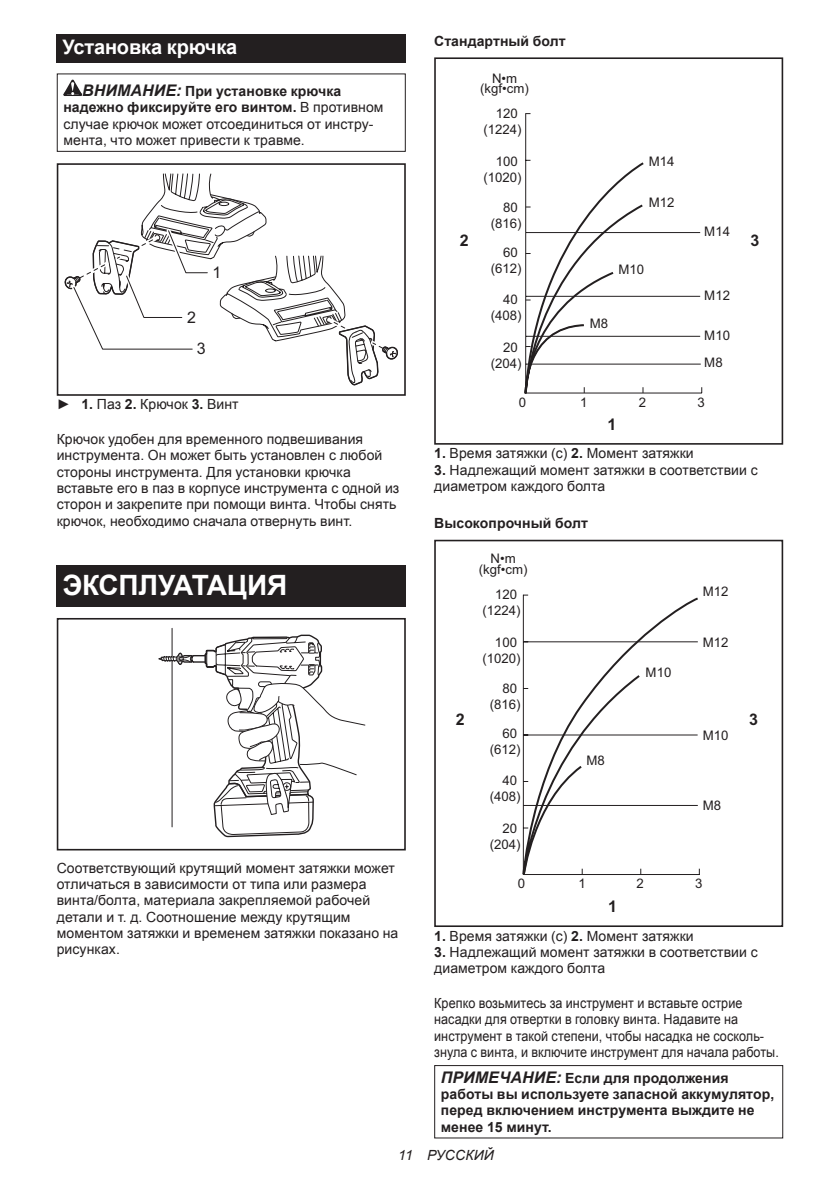
<style>
.page{position:relative;width:840px;height:1191px;background:#fff}
.page>*{position:absolute;margin:0;border:0;box-sizing:border-box;transform-origin:0 0}
.t1{font:700 28px "Arial";letter-spacing:-.01em;color:#fff}
.t2{font:700 20px "Arial";letter-spacing:-.01em;color:#fff}
.t3{font:700 16px "Arial";color:#231f20}
.t4{font:16px "Arial";color:#231f20}
.t5{font:14px/16.4px "Arial";letter-spacing:.005em;color:#231f20}
.t6{font:14px/16.4px "Arial";letter-spacing:.005em;color:#231f20;scale:.9 1}
.t7{font:700 14px/16.4px "Arial";letter-spacing:.005em;color:#231f20}
.t8{font:italic 14px "Arial";letter-spacing:.005em;color:#231f20}
.t9{font:13.2px/15.8px "Arial";color:#231f20;text-align:right}
.s1{font-weight:700;font-style:italic;font-size:16px}
.s2{font-weight:700}
.s3{font-style:italic;font-size:16px}
</style>
<div class="page">
<div style="left:57px;top:34px;width:348px;height:29px;background:#231f20"></div>
<svg style="left:63px;top:80px;width:19px;height:16px"></svg>
<div style="left:57px;top:73px;width:348px;height:79px;border:1px solid #231f20"></div>
<div style="left:57px;top:163px;width:348px;height:233px;border:2px solid #231f20"></div>
<svg style="left:64px;top:173px;width:334px;height:213px"></svg>
<div style="left:57px;top:565px;width:348px;height:41px;background:#231f20"></div>
<svg style="left:158px;top:628px;width:207px;height:210px"></svg>
<div style="left:57px;top:618px;width:348px;height:232px;border:2px solid #231f20"></div>
<div style="left:434px;top:57px;width:348px;height:388px;border:2px solid #231f20"></div>
<svg style="left:525px;top:113px;width:177px;height:281px"></svg>
<svg style="left:524px;top:160px;width:121px;height:234px"></svg>
<div style="left:434px;top:540px;width:348px;height:387px;border:2px solid #231f20"></div>
<hr style="left:522px;top:595px;width:1px;height:273px;background:#231f20">
<svg style="left:522px;top:596px;width:177px;height:279px"></svg>
<div style="left:434px;top:1065px;width:348px;height:73px;border:1px solid #231f20"></div>
<h2 class="t2" style="left:62px;top:34px;width:176px">Установка крючка</h2>
<p class="t5" style="left:63px;top:83px;width:321px;text-indent:19px"><span class="s1">ВНИМАНИЕ:</span> <span class="s2">При установке крючка надежно фиксируйте его винтом.</span> В противном случае крючок может отсоединиться от инстру&shy;мента, что может привести к травме.</p>
<p class="t4" style="left:212px;top:262px;width:10px">1</p>
<p class="t4" style="left:187px;top:306px;width:10px">2</p>
<p class="t4" style="left:197px;top:338px;width:10px">3</p>
<p class="t5" style="left:57px;top:396px;width:183px">► <span class="s2">1.</span> Паз <span class="s2">2.</span> Крючок <span class="s2">3.</span> Винт</p>
<p class="t5" style="left:57px;top:431px;width:344px">Крючок удобен для временного подвешивания инструмента. Он может быть установлен с любой стороны инструмента. Для установки крючка вставьте его в паз в корпусе инструмента с одной из сторон и закрепите при помощи винта. Чтобы снять крючок, необходимо сначала отвернуть винт.</p>
<h1 class="t1" style="left:62px;top:566px;width:226px">ЭКСПЛУАТАЦИЯ</h1>
<p class="t5" style="left:57px;top:859px;width:343px">Соответствующий крутящий момент затяжки может отличаться в зависимости от типа или размера винта/болта, материала закрепляемой рабочей детали и т. д. Соотношение между крутящим моментом затяжки и временем затяжки показано на рисунках.</p>
<p class="t7" style="left:434px;top:33px;width:133px">Стандартный болт</p>
<p class="t9" style="left:480px;top:73px;width:50px;line-height:10.6px;text-align:center">N•m (kgf•cm)</p>
<p class="t3" style="left:459px;top:229px;width:10px">2</p>
<p class="t9" style="left:483px;top:106px;width:40px">120 (1224)</p>
<p class="t9" style="left:483px;top:153px;width:40px">100 (1020)</p>
<p class="t9" style="left:490px;top:200px;width:32px">80 (816)</p>
<p class="t9" style="left:490px;top:244px;width:32px">60 (612)</p>
<p class="t9" style="left:490px;top:292px;width:32px">40 (408)</p>
<p class="t9" style="left:490px;top:339px;width:32px">20 (204)</p>
<p class="t9" style="left:648px;top:153px;width:27px">M14</p>
<p class="t9" style="left:648px;top:194px;width:27px">M12</p>
<p class="t9" style="left:618px;top:261px;width:27px">M10</p>
<p class="t9" style="left:589px;top:315px;width:20px">M8</p>
<p class="t9" style="left:704px;top:224px;width:27px">M14</p>
<p class="t9" style="left:704px;top:288px;width:27px">M12</p>
<p class="t9" style="left:704px;top:321px;width:27px;line-height:27.8px;text-align:left">M10<br>M8</p>
<p class="t9" style="left:518px;top:394px;width:9px">0</p>
<p class="t9" style="left:579px;top:394px;width:9px">1</p>
<p class="t9" style="left:697px;top:394px;width:9px">3</p>
<p class="t9" style="left:638px;top:394px;width:9px">2</p>
<p class="t3" style="left:607px;top:413px;width:10px">1</p>
<p class="t3" style="left:750px;top:229px;width:10px">3</p>
<p class="t5" style="left:434px;top:445px;width:261px"><span class="s2">1.</span> Время затяжки (с) <span class="s2">2.</span> Момент затяжки</p>
<p class="t5" style="left:434px;top:461px;width:325px"><span class="s2">3.</span> Надлежащий момент затяжки в соответствии с диаметром каждого болта</p>
<p class="t7" style="left:434px;top:515px;width:155px">Высокопрочный болт</p>
<p class="t9" style="left:478px;top:553px;width:50px;line-height:10.6px;text-align:center">N•m (kgf•cm)</p>
<p class="t9" style="left:482px;top:587px;width:40px">120 (1224)</p>
<p class="t9" style="left:482px;top:634px;width:40px">100 (1020)</p>
<p class="t9" style="left:645px;top:664px;width:27px">M10</p>
<p class="t9" style="left:702px;top:584px;width:27px">M12</p>
<p class="t9" style="left:702px;top:634px;width:27px">M12</p>
<p class="t9" style="left:489px;top:681px;width:32px">80 (816)</p>
<p class="t9" style="left:489px;top:725px;width:32px">60 (612)</p>
<p class="t9" style="left:489px;top:772px;width:32px">40 (408)</p>
<p class="t9" style="left:489px;top:820px;width:32px">20 (204)</p>
<p class="t3" style="left:455px;top:709px;width:10px">2</p>
<p class="t3" style="left:748px;top:709px;width:10px">3</p>
<p class="t9" style="left:702px;top:728px;width:27px">M10</p>
<p class="t9" style="left:586px;top:753px;width:20px">M8</p>
<p class="t9" style="left:702px;top:798px;width:20px">M8</p>
<p class="t9" style="left:517px;top:876px;width:9px">0</p>
<p class="t9" style="left:578px;top:876px;width:9px">1</p>
<p class="t9" style="left:636px;top:876px;width:9px">2</p>
<p class="t3" style="left:607px;top:895px;width:10px">1</p>
<p class="t9" style="left:694px;top:876px;width:9px">3</p>
<p class="t5" style="left:434px;top:927px;width:261px"><span class="s2">1.</span> Время затяжки (с) <span class="s2">2.</span> Момент затяжки</p>
<p class="t5" style="left:434px;top:944px;width:325px"><span class="s2">3.</span> Надлежащий момент затяжки в соответствии с диаметром каждого болта</p>
<p class="t6" style="left:434px;top:995px;width:384px">Крепко возьмитесь за инструмент и вставьте острие насадки для отвертки в головку винта. Надавите на инструмент в такой степени, чтобы насадка не сосколь&shy;знула с винта, и включите инструмент для начала работы.</p>
<p class="t7" style="left:440px;top:1070px;width:334px"><span class="s3">ПРИМЕЧАНИЕ:</span> Если для продолжения работы вы используете запасной аккумулятор, перед включением инструмента выждите не менее 15 минут.</p>
<p class="t8" style="left:398px;top:1146px;width:97px">11 РУССКИЙ</p>
</div>
